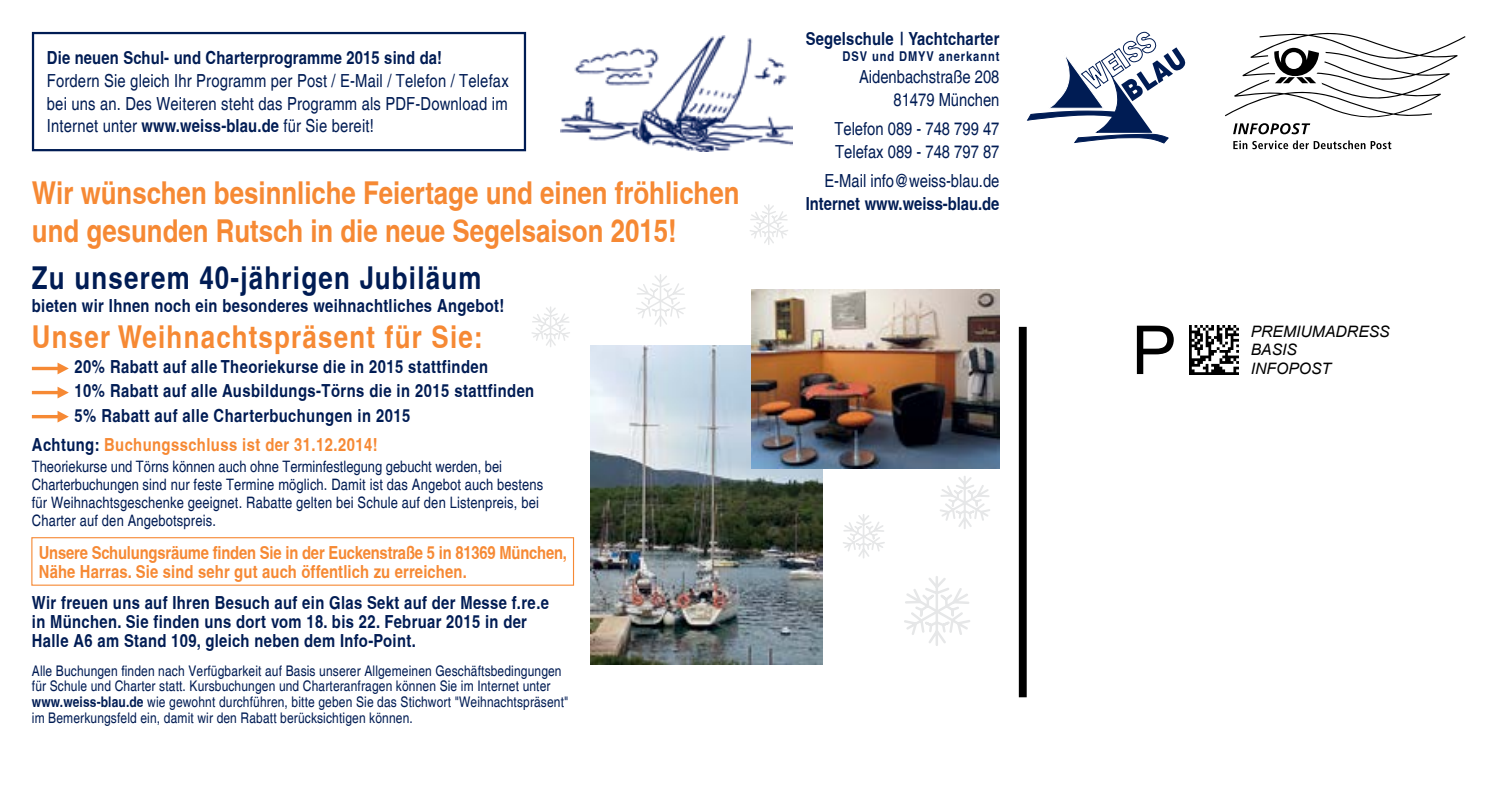
<style>
.page{position:relative;width:1499px;height:798px;background:#fff}
.page>*{position:absolute;margin:0;border:0;box-sizing:border-box;transform-origin:0 0}
.t1{font:67.5px "Arial";color:#000}
.t2{font:700 condensed 31.5px/38.2px "Helvetica";color:#f68934}
.t3{font:700 condensed 31.5px "Helvetica";letter-spacing:.04em;color:#f68934}
.t4{font:700 condensed 31.5px "Helvetica";letter-spacing:.04em;color:#001c54}
.t5{font:700 condensed 18px/24.8px "Helvetica";letter-spacing:.02em;color:#001c54}
.t6{font:condensed 18px/22.5px "Helvetica";color:#001c54;text-align:justify}
.t7{font:700 condensed 18px/19.1px "Helvetica";letter-spacing:-.01em;color:#f68934}
.t8{font:700 condensed 18px "Helvetica";letter-spacing:.01em;color:#f68934}
.t9{font:700 condensed 18px "Helvetica";color:#001c54}
.t10{font:condensed 15.75px/18px "Helvetica";letter-spacing:.01em;color:#001c54}
.t11{font:italic 15.75px/18.7px "Arial";color:#000}
.t12{font:condensed 14.62px/15.8px "Helvetica";letter-spacing:.01em;color:#001c54}
.t13{font:700 condensed 13.5px "Helvetica";letter-spacing:.07em;color:#001c54}
.s1{font-weight:700}
.s2{color:#001c54}
</style>
<div class="page">
<img style="left:1189px;top:325px;width:49px;height:49px">
<img style="left:560px;top:35px;width:232px;height:116px">
<div style="left:32px;top:32px;width:494px;height:119px;border:2px solid #001c54"></div>
<svg style="left:1027px;top:31px;width:158px;height:113px"></svg>
<svg style="left:1225px;top:32px;width:240px;height:102px"></svg>
<svg style="left:1233px;top:140px;width:158px;height:9px"></svg>
<svg style="left:32px;top:366px;width:26px;height:4px"></svg>
<svg style="left:58px;top:363px;width:11px;height:11px"></svg>
<hr style="left:32px;top:391px;width:30px;height:3px;background:#f68934">
<svg style="left:58px;top:387px;width:11px;height:11px"></svg>
<hr style="left:32px;top:415px;width:30px;height:3px;background:#f68934">
<svg style="left:58px;top:411px;width:11px;height:11px"></svg>
<svg style="left:637px;top:204px;width:390px;height:270px"></svg>
<img style="left:751px;top:290px;width:248px;height:178px">
<svg style="left:904px;top:474px;width:123px;height:224px"></svg>
<img style="left:207px;top:305px;width:685px;height:360px">
<div style="left:31px;top:537px;width:543px;height:48px;border:1px solid #f68934"></div>
<p class="t5" style="left:47px;top:45px;width:397px">Die neuen Schul- und Charterprogramme 2015 sind da!</p>
<p class="t6" style="left:47px;top:69px;width:463px">Fordern Sie gleich Ihr Programm per Post / E-Mail / Telefon / Telefax bei uns an. Des Weiteren steht das Programm als PDF-Download im Internet unter <span class="s1">www.weiss-blau.de</span> für Sie bereit!</p>
<h2 class="t2" style="left:32px;top:173px;width:709px">Wir wünschen besinnliche Feiertage und einen fröhlichen und gesunden Rutsch in die neue Segelsaison 2015!</h2>
<h2 class="t4" style="left:32px;top:259px;width:451px">Zu unserem 40-jährigen Jubiläum</h2>
<p class="t5" style="left:32px;top:292px;width:474px">bieten wir Ihnen noch ein besonderes weihnachtliches Angebot!</p>
<h2 class="t3" style="left:32px;top:317px;width:452px">Unser Weihnachtspräsent für Sie:</h2>
<p class="t5" style="left:75px;top:353px;width:461px">20% Rabatt auf alle Theoriekurse die in 2015 stattfinden<br>10% Rabatt auf alle Ausbildungs-Törns die in 2015 stattfinden<br>5% Rabatt auf alle Charterbuchungen in 2015</p>
<p class="t8" style="left:32px;top:434px;width:347px"><span class="s2">Achtung:</span> Buchungsschluss ist der 31.12.2014!</p>
<p class="t10" style="left:32px;top:457px;width:513px">Theoriekurse und Törns können auch ohne Terminfestlegung gebucht werden, bei Charterbuchungen sind nur feste Termine möglich. Damit ist das Angebot auch bestens für Weihnachtsgeschenke geeignet. Rabatte gelten bei Schule auf den Listenpreis, bei Charter auf den Angebotspreis.</p>
<p class="t7" style="left:39px;top:542px;width:530px">Unsere Schulungsräume finden Sie in der Euckenstraße 5 in 81369 München,<br>Nähe Harras. Sie sind sehr gut auch öffentlich zu erreichen.</p>
<p class="t5" style="left:32px;top:592px;width:519px;line-height:19.1px">Wir freuen uns auf Ihren Besuch auf ein Glas Sekt auf der Messe f.re.e in München. Sie finden uns dort vom 18. bis 22. Februar 2015 in der<br>Halle A6 am Stand 109, gleich neben dem Info-Point.</p>
<p class="t12" style="left:32px;top:662px;width:538px">Alle Buchungen finden nach Verfügbarkeit auf Basis unserer Allgemeinen Geschäftsbedingungen für Schule und Charter statt. Kursbuchungen und Charteranfragen können Sie im Internet unter <span class="s1">www.weiss-blau.de</span> wie gewohnt durchführen, bitte geben Sie das Stichwort "Weihnachtspräsent" im Bemerkungsfeld ein, damit wir den Rabatt berücksichtigen können.</p>
<p class="t5" style="left:806px;top:26px;width:195px">Segelschule | Yachtcharter</p>
<p class="t13" style="left:842px;top:48px;width:159px">DSV und DMYV anerkannt</p>
<p class="t6" style="left:859px;top:66px;width:142px;text-align:right">Aidenbachstraße 208<br>81479 München</p>
<p class="t6" style="left:834px;top:118px;width:166px">Telefon 089 - 748 799 47<br>Telefax 089 - 748 797 87</p>
<p class="t6" style="left:824px;top:170px;width:176px">E-Mail info@weiss-blau.de</p>
<p class="t9" style="left:806px;top:192px;width:195px">Internet www.weiss-blau.de</p>
<h1 class="t1" style="left:1132px;top:306px;width:47px">P</h1>
<p class="t11" style="left:1251px;top:322px;width:141px">PREMIUMADRESS<br>BASIS<br>INFOPOST</p>
</div>
